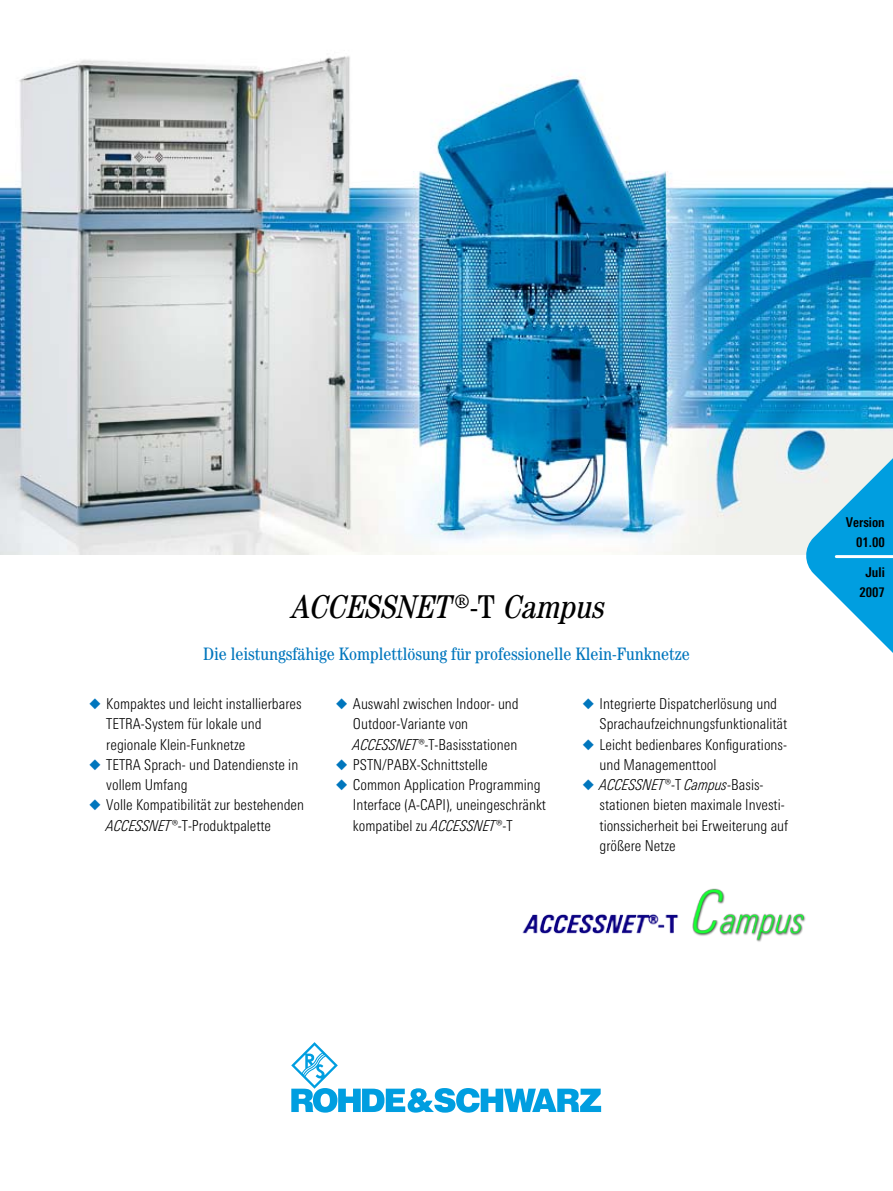
<style>
.page{position:relative;width:893px;height:1191px;background:#fff}
.page>*{position:absolute;margin:0;border:0;box-sizing:border-box;transform-origin:0 0}
.t1{font:italic condensed 33px "Century";color:#000}
.t2{font:condensed 18px "Century";color:#0076bd}
.t3{font:300 15px/20.2px "RS Univers Cond";color:#000}
.t4{font:700 13.5px/20.2px "RS Univers Cond";color:#000;text-align:right}
.s1{font-style:normal}
.s2{color:#0076bd}
.s3{font-style:italic}
</style>
<div class="page">
<img style="left:522px;top:888px;width:284px;height:54px">
<img style="left:0;top:56px;width:893px;height:498px">
<svg style="left:804px;top:446px;width:89px;height:207px"></svg>
<hr style="left:836px;top:555px;width:57px;height:3px;background:#fff">
<svg style="left:291px;top:1042px;width:310px;height:70px"></svg>
<h1 class="t1" style="left:290px;top:587px;width:323px">ACCESSNET <sup>®</sup> <span class="s1">- T</span> Campus</h1>
<p class="t2" style="left:203px;top:643px;width:488px">Die leistungsfähige Komplettlösung für professionelle Klein-Funknetze</p>
<p class="t3" style="left:106px;top:693px;width:193px;text-indent:-17px"><span class="s2">◆</span> Kompaktes und leicht installierbares-<br>TETRA-System für lokale und regionale Klein-Funknetze</p>
<p class="t3" style="left:106px;top:754px;width:193px;text-indent:-17px"><span class="s2">◆</span> TETRA Sprach- und Datendienste in vollem Umfang</p>
<p class="t3" style="left:106px;top:795px;width:199px;text-indent:-17px"><span class="s2">◆</span> Volle Kompatibilität zur bestehenden<br><span class="s3">ACCESSNET</span>®-T-Produktpalette</p>
<p class="t3" style="left:353px;top:693px;width:167px;text-indent:-17px"><span class="s2">◆</span> Auswahl zwischen Indoor- und<br>Outdoor- Variante von<br><span class="s3">ACCESSNET</span>®‑T-Basisstationen</p>
<p class="t3" style="left:336px;top:754px;width:153px"><span class="s2">◆</span> PSTN/PABX-Schnittstelle</p>
<p class="t3" style="left:353px;top:774px;width:195px;text-indent:-17px"><span class="s2">◆</span> Common Application Programming<br>Interface (A-CAPI), uneingeschränkt kompatibel zu <span class="s3">ACCESSNET</span>®-T</p>
<p class="t3" style="left:600px;top:693px;width:189px;text-indent:-17px"><span class="s2">◆</span> Integrierte Dispatcherlösung und<br>Sprachaufzeichnungsfunktionalität</p>
<p class="t3" style="left:600px;top:734px;width:189px;text-indent:-17px"><span class="s2">◆</span> Leicht bedienbares Konfigurations&shy;und Managementtool</p>
<p class="t3" style="left:600px;top:774px;width:190px;text-indent:-17px"><span class="s2">◆</span> <span class="s3">ACCESSNET</span>®‑T <span class="s3">Campus</span>-Basis&shy;stationen bieten maximale Investi&shy;tionssicherheit bei Erweiterung auf größere Netze</p>
<p class="t4" style="left:846px;top:511px;width:40px">Version<br>01.00</p>
<p class="t4" style="left:859px;top:562px;width:27px;text-align:center">Juli<br>2007</p>
</div>
